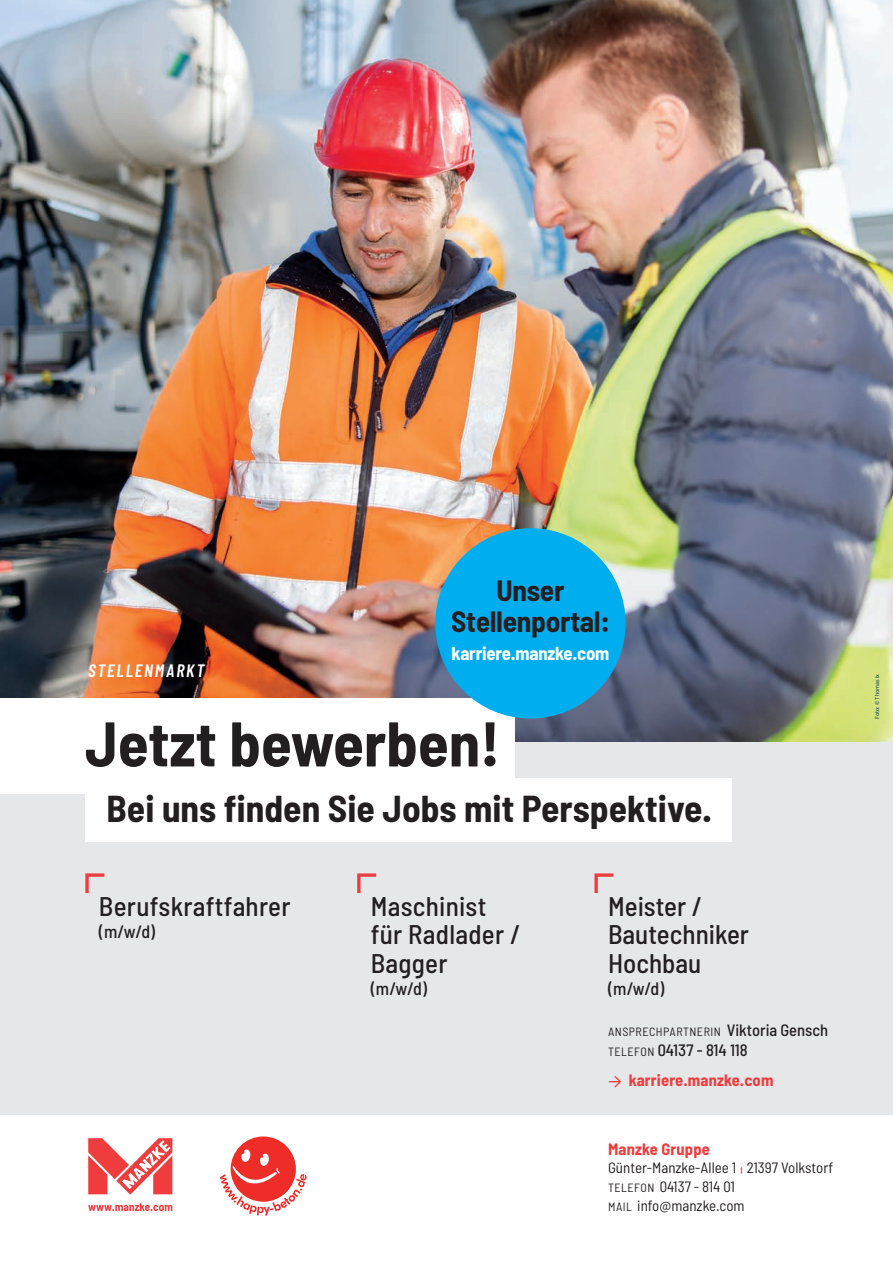
<style>
.page{position:relative;width:893px;height:1263px;background:#fff}
.page>*{position:absolute;margin:0;border:0;box-sizing:border-box;transform-origin:0 0}
.t1{font:700 semi-condensed 63px "Barlow";color:#231f20}
.t2{font:700 semi-condensed 37.5px "Barlow";color:#231f20}
.t3{font:700 semi-condensed 29.4px "Barlow";letter-spacing:-.01em;color:#231f20}
.t4{font:500 semi-condensed 27px/28.5px "Barlow";letter-spacing:.01em;color:#231f20}
.t5{font:700 semi-condensed 18.75px "Barlow";letter-spacing:-.01em;color:#fff}
.t6{font:500 semi-condensed 18px "Barlow";color:#231f20}
.t7{font:italic 600 18px "Barlow Condensed";letter-spacing:.1em;color:#fff}
.t8{font:700 semi-condensed 16.5px "Barlow";letter-spacing:.01em;color:#ee3d3c}
.t9{font:500 semi-condensed 16.5px "Barlow";color:#231f20}
.t10{font:semi-condensed 15px "Barlow";color:#231f20}
.t11{font:semi-condensed 12px "Barlow";letter-spacing:.04em;color:#231f20}
.t12{font:6px "Source Sans Pro";color:#003d62}
.s1{font-weight:500;font-size:16.5px}
.s2{font-weight:400;font-size:12px}
.s3{font-family:"DIN2014";font-stretch:normal}
.s4{font-size:7.5px;color:#ee3d3c}
.s5{font-size:12px}
</style>
<div class="page">
<img style="left:0;top:0;width:893px;height:742px">
<div style="left:0;top:742px;width:893px;height:372px;background:#e6e7e9"></div>
<div style="left:85px;top:778px;width:647px;height:64px;background:#fff"></div>
<div style="left:0;top:699px;width:514px;height:95px;background:#fff"></div>
<svg style="left:85px;top:873px;width:20px;height:21px"></svg>
<svg style="left:220px;top:1136px;width:87px;height:79px"></svg>
<svg style="left:357px;top:873px;width:20px;height:21px"></svg>
<div style="left:435px;top:528px;width:191px;height:190px;background:#00aeef;border-radius:50%"></div>
<svg style="left:594px;top:873px;width:20px;height:21px"></svg>
<svg style="left:88px;top:1138px;width:84px;height:56px"></svg>
<svg style="left:88px;top:1203px;width:84px;height:8px"></svg>
<p class="t7" style="left:88px;top:660px;width:117px">STELLENMARKT</p>
<p class="t3" style="left:496px;top:572px;width:70px">Unser</p>
<p class="t3" style="left:451px;top:603px;width:160px">Stellenportal:</p>
<p class="t5" style="left:452px;top:642px;width:159px">karriere.manzke.com</p>
<p class="t1" style="left:85px;top:705px;width:417px">Jetzt bewerben!</p>
<p class="t2" style="left:106px;top:785px;width:607px">Bei uns finden Sie Jobs mit Perspektive.</p>
<p class="t4" style="left:99px;top:891px;width:193px">Berufskraftfahrer</p>
<p class="t6" style="left:99px;top:920px;width:58px">(m/w/d)</p>
<p class="t4" style="left:371px;top:891px;width:117px">Maschinist</p>
<p class="t4" style="left:371px;top:919px;width:151px">für Radlader /<br>Bagger</p>
<p class="t6" style="left:371px;top:977px;width:58px">(m/w/d)</p>
<p class="t4" style="left:608px;top:891px;width:95px">Meister /</p>
<p class="t4" style="left:608px;top:919px;width:143px">Bautechniker</p>
<p class="t4" style="left:608px;top:948px;width:95px">Hochbau</p>
<p class="t6" style="left:608px;top:977px;width:58px">(m/w/d)</p>
<p class="t11" style="left:608px;top:1024px;width:222px">ANSPRECHPARTNERIN <span class="s1">Viktoria Gensch</span></p>
<p class="t9" style="left:608px;top:1039px;width:141px"><span class="s2">TELEFON</span> 04137 - 814 118</p>
<p class="t8" style="left:608px;top:1069px;width:167px"><span class="s3">→</span> karriere.manzke.com</p>
<p class="t8" style="left:608px;top:1138px;width:103px">Manzke Gruppe</p>
<p class="t10" style="left:608px;top:1158px;width:227px">Günter-Manzke-Allee 1 <span class="s4">|</span> 21397 Volkstorf</p>
<p class="t10" style="left:608px;top:1177px;width:128px"><span class="s5">TELEFON</span> 04137 - 814 01</p>
<p class="t10" style="left:608px;top:1196px;width:138px"><span class="s5">MAIL</span> info@manzke.com</p>
<p class="t12" style="left:873px;top:719px;width:47px;rotate:-90deg">Foto: © Thomas Ix</p>
</div>
